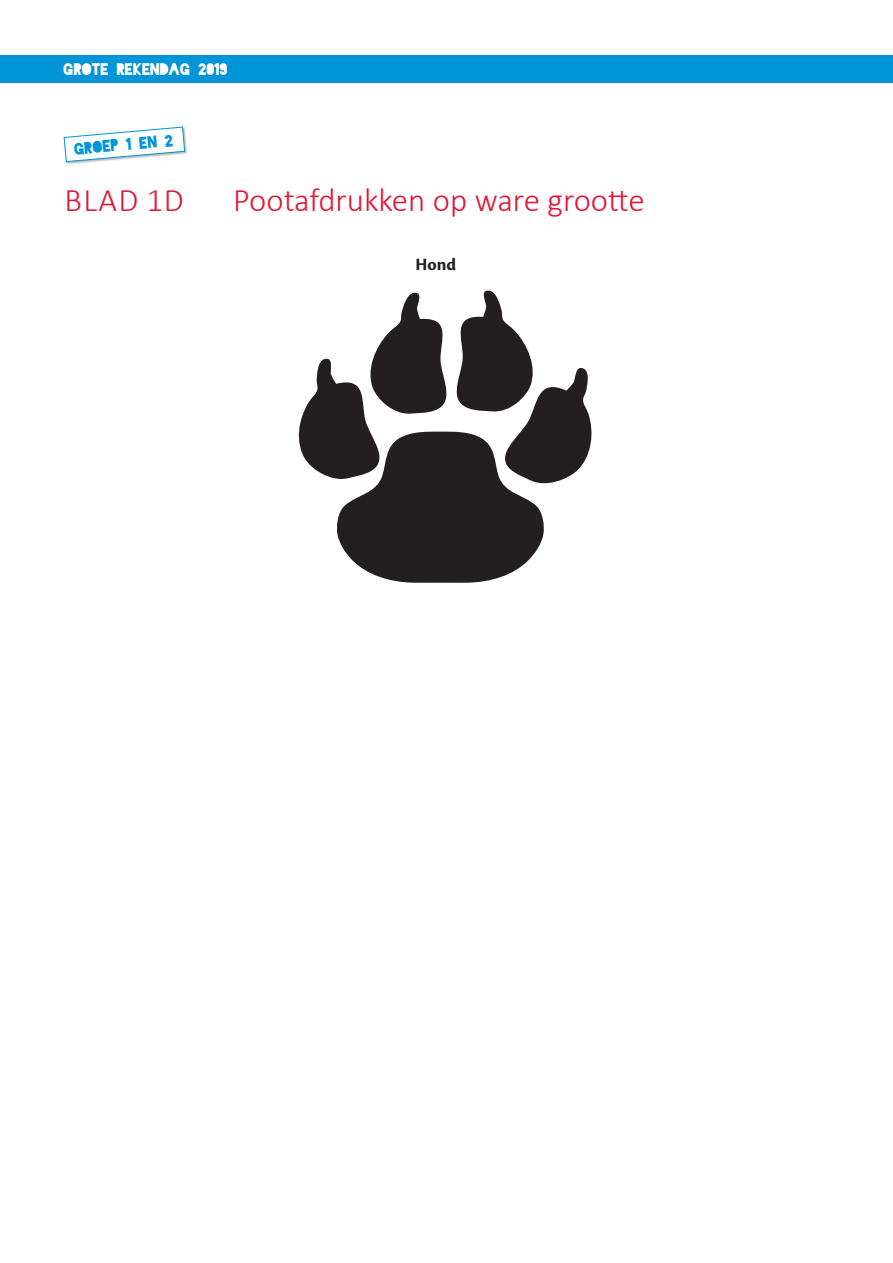
<style>
.page{position:relative;width:893px;height:1263px;background:#fff}
.page>*{position:absolute;margin:0;border:0;box-sizing:border-box;transform-origin:0 0}
.Plat{font:300 33px "Calibri";color:#e21736}
.Plat-2{font:700 18px "Cronos Pro";color:#231f20}
.Plat-3{font:15.75px "Blackout Midnight";color:#fff}
.Plat-4{font:15.75px "Blackout Midnight";color:#0095d9}
</style>
<div class="page">
<div style="left:0;top:55px;width:893px;height:27px;background:#0095d9"></div>
<div style="left:63px;top:126px;width:125px;height:39px;background:#231f20;opacity:.35"></div>
<svg style="left:63px;top:126px;width:122px;height:36px"></svg>
<svg style="left:298px;top:290px;width:294px;height:293px;fill:#231f20"></svg>
<p class="Plat-3" style="left:64px;top:62px;width:166px">GROTE REKENDAG 2019</p>
<p class="Plat-4" style="left:74px;top:142px;width:101px;rotate:-5deg">GROEP 1 EN 2</p>
<p class="Plat" style="left:64px;top:180px;width:121px">BLAD 1D</p>
<p class="Plat" style="left:233px;top:180px;width:413px">Pootafdrukken op ware grootte</p>
<p class="Plat-2" style="left:415px;top:254px;width:42px">Hond</p>
</div>
